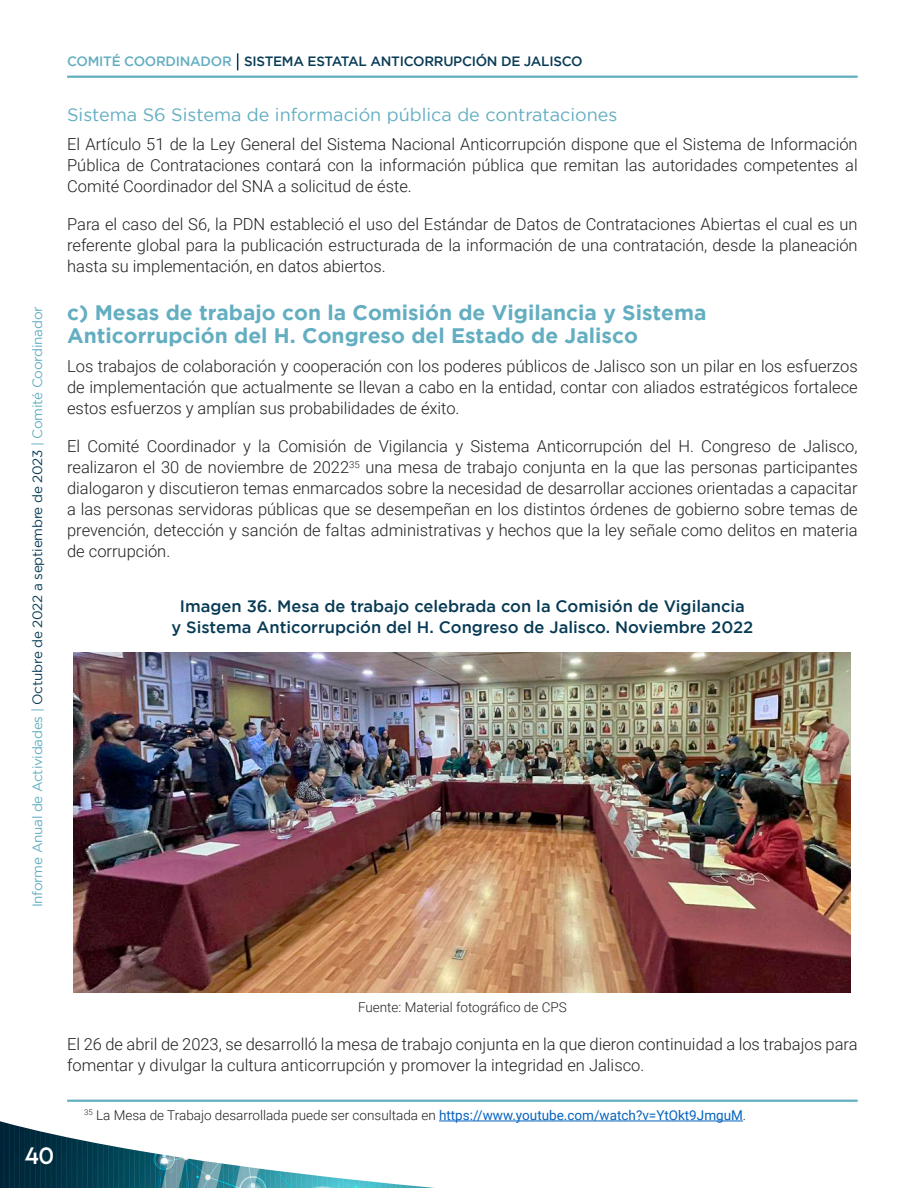
<style>
.page{position:relative;width:918px;height:1188px;background:#fff}
.page>*{position:absolute;margin:0;border:0;box-sizing:border-box;transform-origin:0 0}
.Título_1{font:700 21px/22.5px "Gotham";color:#63aec1}
.t1{font:21px "LEMONMILK";color:#fff}
.Título_3{font:18px "Gotham";color:#63aec1}
.Texto{font:300 16.5px/21px "Roboto";color:#231f20;text-align:justify}
.Título_Tabla{font:italic 500 16.5px/21px "Gotham";color:#073a54;text-align:center}
.Pie_de_Página{font:300 13.5px "Roboto";color:#231f20}
.t2{font:13.5px "Gotham";letter-spacing:-.02em;color:#63aec1}
.t3{font:italic 500 13.5px "Gotham";letter-spacing:-.02em;color:#073a54}
.Fuente{font:300 13.5px "Roboto";color:#231f20}
.s1{color:#073a54}
.s2{color:#63aec1}
.s3{font-weight:400;color:#0563c1}
</style>
<div class="page">
<img style="left:0;top:1120px;width:732px;height:68px">
<svg style="left:237px;top:53px;width:1px;height:17px"></svg>
<hr style="left:67px;top:76px;width:791px;height:2px;background:#63aec1">
<img style="left:74px;top:653px;width:777px;height:340px">
<hr style="left:67px;top:1100px;width:791px;height:2px;background:#63aec1">
<hr style="left:439px;top:1121px;width:304px;height:1px;background:#0563c1">
<p class="t2" style="left:30px;top:907px;width:602px;rotate:-90deg">Informe Anual de Actividades | <span class="s1">Octubre de 2022 a septiembre de 2023</span> | Comité Coordinador</p>
<p class="t3" style="left:67px;top:54px;width:517px"><span class="s2">COMITÉ COORDINADOR</span> SISTEMA ESTATAL ANTICORRUPCIÓN DE JALISCO</p>
<p class="Título_3" style="left:67px;top:104px;width:552px">Sistema S6 Sistema de información pública de contrataciones</p>
<p class="Texto" style="left:67px;top:133px;width:792px">El Artículo 51 de la Ley General del Sistema Nacional Anticorrupción dispone que el Sistema de Información Pública de Contrataciones contará con la información pública que remitan las autoridades competentes al Comité Coordinador del SNA a solicitud de éste.</p>
<p class="Texto" style="left:67px;top:213px;width:792px">Para el caso del S6, la PDN estableció el uso del Estándar de Datos de Contrataciones Abiertas el cual es un referente global para la publicación estructurada de la información de una contratación, desde la planeación hasta su implementación, en datos abiertos.</p>
<p class="Título_1" style="left:67px;top:301px;width:641px">c) Mesas de trabajo con la Comisión de Vigilancia y Sistema<br>Anticorrupción del H. Congreso del Estado de Jalisco</p>
<p class="Texto" style="left:67px;top:355px;width:792px">Los trabajos de colaboración y cooperación con los poderes públicos de Jalisco son un pilar en los esfuerzos de implementación que actualmente se llevan a cabo en la entidad, contar con aliados estratégicos fortalece estos esfuerzos y amplían sus probabilidades de éxito.</p>
<p class="Texto" style="left:67px;top:435px;width:792px">El Comité Coordinador y la Comisión de Vigilancia y Sistema Anticorrupción del H. Congreso de Jalisco, realizaron el 30 de noviembre de 2022<sup>35</sup> una mesa de trabajo conjunta en la que las personas participantes dialogaron y discutieron temas enmarcados sobre la necesidad de desarrollar acciones orientadas a capacitar a las personas servidoras públicas que se desempeñan en los distintos órdenes de gobierno sobre temas de prevención, detección y sanción de faltas administrativas y hechos que la ley señale como delitos en materia de corrupción.</p>
<p class="Título_Tabla" style="left:171px;top:595px;width:583px">Imagen 36. Mesa de trabajo celebrada con la Comisión de Vigilancia<br>y Sistema Anticorrupción del H. Congreso de Jalisco. Noviembre 2022</p>
<p class="t1" style="left:25px;top:1142px;width:31px">40</p>
<p class="Fuente" style="left:358px;top:998px;width:210px">Fuente: Material fotográfico de CPS</p>
<p class="Texto" style="left:67px;top:1033px;width:792px">El 26 de abril de 2023, se desarrolló la mesa de trabajo conjunta en la que dieron continuidad a los trabajos para fomentar y divulgar la cultura anticorrupción y promover la integridad en Jalisco.</p>
<p class="Pie_de_Página" style="left:84px;top:1106px;width:664px"><sup>35</sup> La Mesa de Trabajo desarrollada puede ser consultada en <span class="s3">https://www.youtube.com/watch?v=YtOkt9JmguM</span>.</p>
</div>
